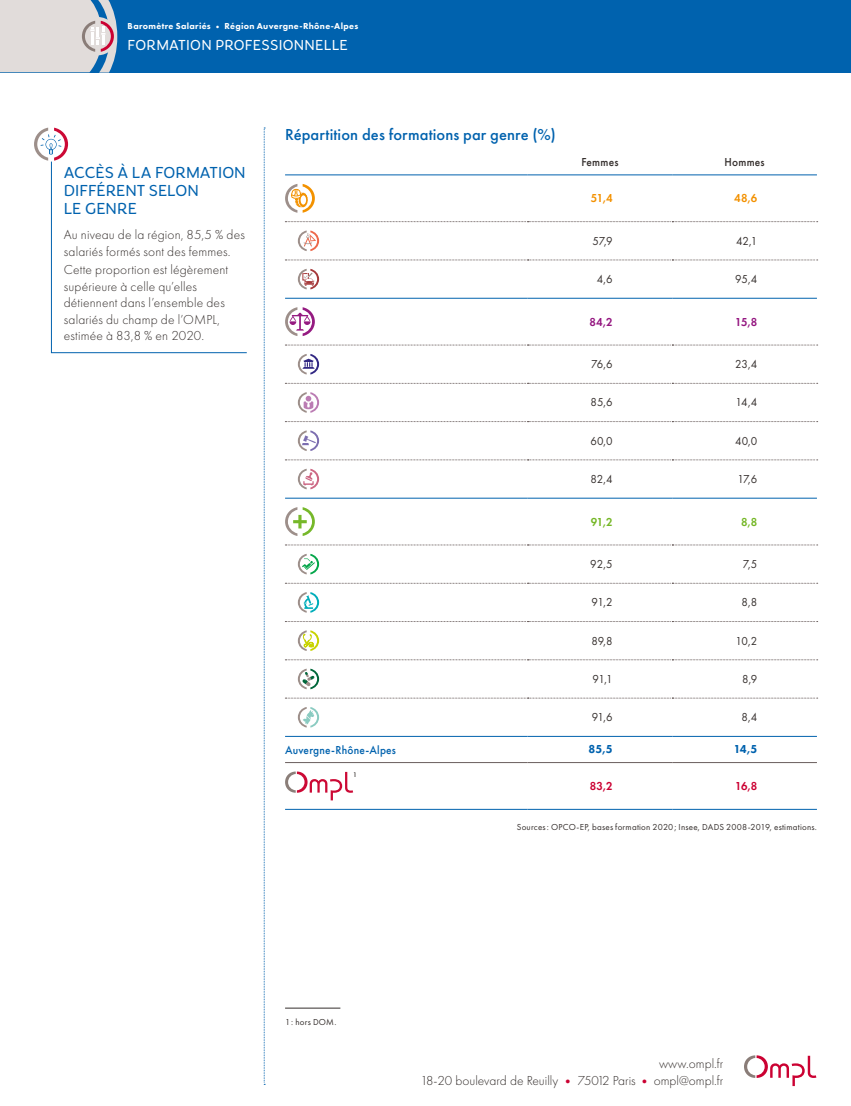
<style>
.page{position:relative;width:851px;height:1106px;background:#fff}
.page>*{position:absolute;margin:0;border:0;box-sizing:border-box;transform-origin:0 0}
.t1{font:300 16.5px/18px "Congenial";color:#0062ae}
.t2{font:500 16.5px "Futura PT";letter-spacing:.005em;color:#0062ae}
.t3{font:300 15px "Congenial";letter-spacing:.01em;color:#fff}
.t4{font:300 13.5px/16.5px "Futura PT";letter-spacing:.01em;color:#352f2d}
.t5{font:12px "Futura PT";letter-spacing:-.015em;color:#352f2d;scale:.95 1}
.t6{font:500 12px "Futura PT";letter-spacing:.02em;color:#0062ae;scale:.95 1}
.t7{font:500 12px "Futura PT";letter-spacing:.02em;color:#352f2d;scale:.95 1}
.t8{font:600 12px "Futura PT";color:#f39100;scale:.95 1}
.t9{font:600 12px "Futura PT";color:#941680;scale:.95 1}
.t10{font:800 12px "Futura PT";color:#0062ae;scale:.95 1}
.t11{font:600 12px "Futura PT";color:#cb0132;scale:.95 1}
.t12{font:600 12px "Futura PT";color:#75b726;scale:.95 1}
.t13{font:9px "Futura PT";letter-spacing:.025em;color:#352f2d}
.t14{font:800 9px "Futura PT";letter-spacing:.035em;color:#fff}
.t15{font:500 7.05px "Futura PT";color:#352f2d;scale:.95 1}
.s1{color:#cb0132}
</style>
<div class="page">
<div style="left:0;top:0;width:850px;height:72px;background:#0062ae"></div>
<svg style="left:264px;top:128px;width:1px;height:957px"></svg>
<svg style="left:744px;top:1055px;width:72px;height:31px"></svg>
<svg style="left:0;top:0;width:117px;height:73px;background:#d1d0d4"></svg>
<hr style="left:285px;top:1007px;width:55px;height:1px;background:#352f2d">
<hr style="left:285px;top:174px;width:242px;height:1px;background:#0062ae">
<hr style="left:285px;top:298px;width:242px;height:1px;background:#0062ae">
<hr style="left:527px;top:298px;width:145px;height:1px;background:#0062ae">
<hr style="left:672px;top:298px;width:144px;height:1px;background:#0062ae">
<hr style="left:285px;top:498px;width:242px;height:1px;background:#0062ae">
<hr style="left:527px;top:498px;width:145px;height:1px;background:#0062ae">
<hr style="left:672px;top:498px;width:144px;height:1px;background:#0062ae">
<hr style="left:285px;top:736px;width:242px;height:1px;background:#0062ae">
<hr style="left:527px;top:736px;width:145px;height:1px;background:#0062ae">
<hr style="left:672px;top:736px;width:144px;height:1px;background:#0062ae">
<hr style="left:285px;top:809px;width:242px;height:1px;background:#0062ae">
<hr style="left:285px;top:762px;width:242px;height:1px;background:#6a5e5d">
<hr style="left:527px;top:174px;width:145px;height:1px;background:#0062ae">
<hr style="left:672px;top:174px;width:144px;height:1px;background:#0062ae">
<hr style="left:527px;top:809px;width:145px;height:1px;background:#0062ae">
<hr style="left:672px;top:809px;width:144px;height:1px;background:#0062ae">
<svg style="left:285px;top:221px;width:532px;height:1px"></svg>
<svg style="left:285px;top:260px;width:532px;height:1px"></svg>
<svg style="left:285px;top:345px;width:532px;height:1px"></svg>
<svg style="left:285px;top:383px;width:532px;height:1px"></svg>
<svg style="left:285px;top:421px;width:532px;height:1px"></svg>
<svg style="left:285px;top:459px;width:532px;height:1px"></svg>
<svg style="left:285px;top:544px;width:532px;height:1px"></svg>
<svg style="left:285px;top:583px;width:532px;height:1px"></svg>
<svg style="left:285px;top:621px;width:532px;height:1px"></svg>
<svg style="left:285px;top:659px;width:532px;height:1px"></svg>
<svg style="left:285px;top:698px;width:532px;height:1px"></svg>
<hr style="left:527px;top:762px;width:145px;height:1px;background:#6a5e5d">
<hr style="left:672px;top:762px;width:144px;height:1px;background:#6a5e5d">
<svg style="left:285px;top:184px;width:30px;height:29px"></svg>
<svg style="left:298px;top:230px;width:21px;height:21px"></svg>
<svg style="left:298px;top:269px;width:21px;height:20px"></svg>
<svg style="left:285px;top:307px;width:30px;height:29px"></svg>
<svg style="left:298px;top:354px;width:21px;height:20px"></svg>
<svg style="left:298px;top:392px;width:21px;height:21px"></svg>
<svg style="left:298px;top:430px;width:21px;height:21px"></svg>
<svg style="left:298px;top:469px;width:21px;height:20px"></svg>
<svg style="left:285px;top:507px;width:30px;height:29px"></svg>
<svg style="left:298px;top:554px;width:21px;height:20px"></svg>
<svg style="left:298px;top:592px;width:21px;height:20px"></svg>
<svg style="left:298px;top:630px;width:21px;height:21px"></svg>
<svg style="left:298px;top:668px;width:21px;height:21px"></svg>
<svg style="left:298px;top:707px;width:21px;height:20px"></svg>
<svg style="left:285px;top:771px;width:68px;height:29px"></svg>
<svg style="left:34px;top:128px;width:213px;height:225px"></svg>
<p class="t14" style="left:128px;top:20px;width:232px">Baromètre Salariés • Région Auvergne-Rhône-Alpes</p>
<p class="t3" style="left:128px;top:36px;width:222px">FORMATION PROFESSIONNELLE</p>
<p class="t1" style="left:64px;top:164px;width:183px">ACCÈS À LA FORMATION<br>DIFFÉRENT SELON<br>LE GENRE</p>
<p class="t4" style="left:64px;top:227px;width:182px">Au niveau de la région, 85,5 % des salariés formés sont des femmes.</p>
<p class="t4" style="left:64px;top:262px;width:166px">Cette proportion est légèrement supérieure à celle qu’elles détiennent dans l’ensemble des salariés du champ de l’OMPL, estimée à 83,8 % en 2020.</p>
<p class="t2" style="left:285px;top:125px;width:272px">Répartition des formations par genre (%)</p>
<p class="t7" style="left:581px;top:155px;width:41px">Femmes</p>
<p class="t7" style="left:724px;top:155px;width:44px">Hommes</p>
<p class="t8" style="left:591px;top:191px;width:24px">51,4</p>
<p class="t8" style="left:734px;top:191px;width:26px">48,6</p>
<p class="t5" style="left:592px;top:234px;width:23px">57,9</p>
<p class="t5" style="left:736px;top:234px;width:24px">42,1</p>
<p class="t5" style="left:596px;top:272px;width:18px">4,6</p>
<p class="t5" style="left:735px;top:272px;width:25px">95,4</p>
<p class="t9" style="left:589px;top:314px;width:26px">84,2</p>
<p class="t9" style="left:735px;top:314px;width:25px">15,8</p>
<p class="t5" style="left:591px;top:357px;width:24px">76,6</p>
<p class="t5" style="left:735px;top:357px;width:25px">23,4</p>
<p class="t5" style="left:590px;top:395px;width:25px">85,6</p>
<p class="t5" style="left:735px;top:395px;width:25px">14,4</p>
<p class="t5" style="left:590px;top:433px;width:25px">60,0</p>
<p class="t5" style="left:735px;top:433px;width:25px">40,0</p>
<p class="t5" style="left:590px;top:472px;width:25px">82,4</p>
<p class="t5" style="left:737px;top:472px;width:23px">17,6</p>
<p class="t12" style="left:590px;top:514px;width:25px">91,2</p>
<p class="t12" style="left:741px;top:514px;width:19px">8,8</p>
<p class="t5" style="left:590px;top:557px;width:25px">92,5</p>
<p class="t5" style="left:742px;top:557px;width:17px">7,5</p>
<p class="t5" style="left:591px;top:595px;width:24px">91,2</p>
<p class="t5" style="left:741px;top:595px;width:18px">8,8</p>
<p class="t5" style="left:591px;top:633px;width:24px">89,8</p>
<p class="t5" style="left:735px;top:633px;width:24px">10,2</p>
<p class="t5" style="left:592px;top:672px;width:23px">91,1</p>
<p class="t5" style="left:742px;top:672px;width:18px">8,9</p>
<p class="t5" style="left:591px;top:710px;width:24px">91,6</p>
<p class="t5" style="left:741px;top:710px;width:18px">8,4</p>
<p class="t6" style="left:285px;top:743px;width:118px">Auvergne-Rhône-Alpes</p>
<p class="t10" style="left:588px;top:742px;width:27px">85,5</p>
<p class="t10" style="left:733px;top:742px;width:26px">14,5</p>
<p class="t15" style="left:353px;top:770px;width:5px">1</p>
<p class="t11" style="left:589px;top:778px;width:26px">83,2</p>
<p class="t11" style="left:735px;top:778px;width:25px">16,8</p>
<p class="t13" style="left:516px;top:822px;width:301px">Sources: OPCO-EP, bases formation 2020; Insee, DADS 2008-2019, estimations.</p>
<p class="t13" style="left:285px;top:1017px;width:53px">1: hors DOM.</p>
<p class="t4" style="left:420px;top:1055px;width:304px;text-align:right">www.ompl.fr<br>18-20 boulevard de Reuilly <span class="s1">•</span> 75012 Paris <span class="s1">•</span> ompl@ompl.fr</p>
</div>
